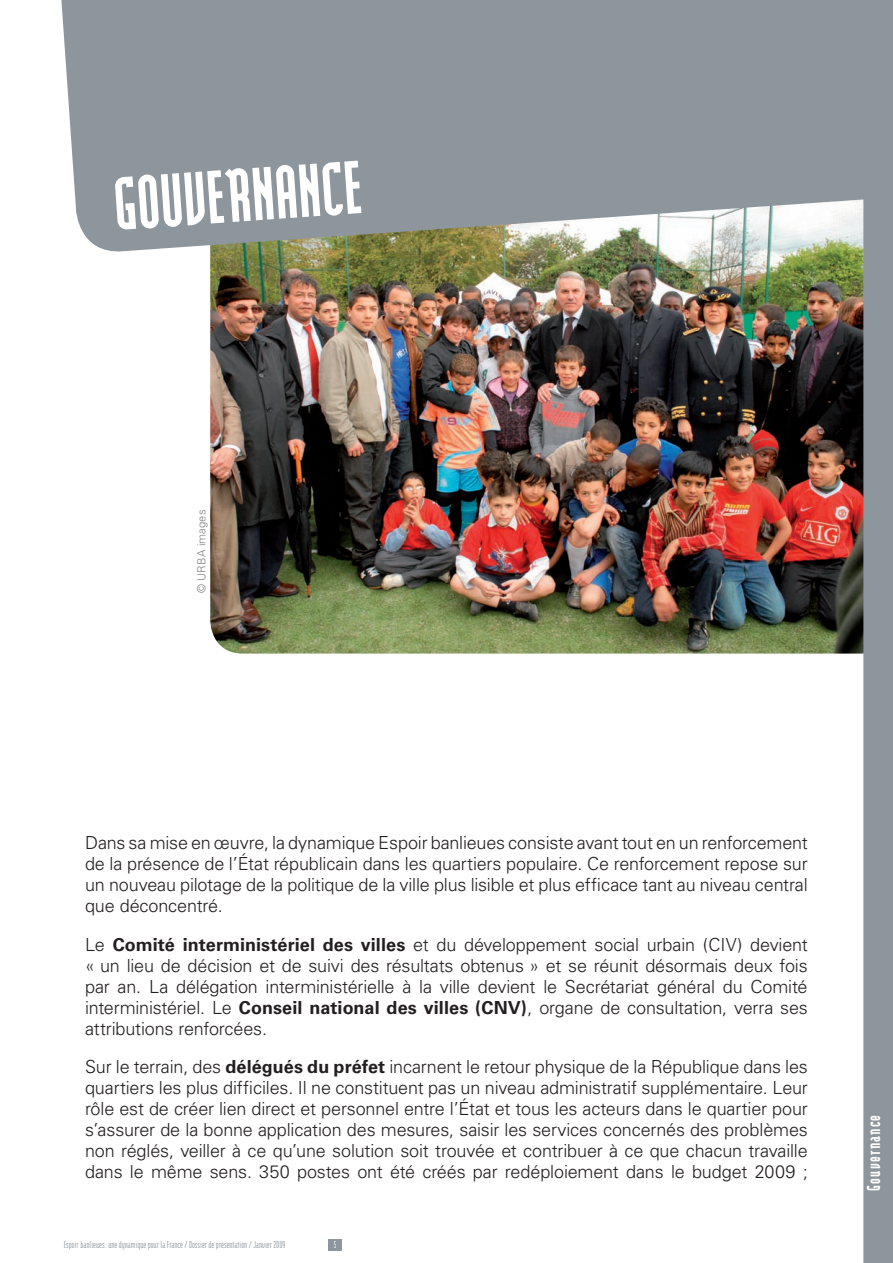
<style>
.page{position:relative;width:893px;height:1263px;background:#fff}
.page>*{position:absolute;margin:0;border:0;box-sizing:border-box;transform-origin:0 0}
.t1{font:900 90px "Modula Fo";color:#fff}
.t2{font:900 22.5px "Modula Fo";letter-spacing:.05em;color:#fff}
.t3{font:300 18px/21px "Univers";letter-spacing:-.01em;color:#231f20;text-align:justify}
.t4{font:12px "Modula Fo";color:#8d969d}
.t5{font:12px "Modula Fo";color:#fff}
.t6{font:300 11.25px "Univers";letter-spacing:.015em;color:#808285}
.s1{font-weight:700}
</style>
<div class="page">
<div style="left:328px;top:1239px;width:14px;height:11px;background:#8d969d"></div>
<img style="left:210px;top:254px;width:653px;height:400px">
<div style="left:863px;top:254px;width:30px;height:1009px;background:#8d969d"></div>
<svg style="left:61px;top:0;width:832px;height:254px;background:#99a1a4"></svg>
<h1 class="t1" style="left:111px;top:163px;width:255px;rotate:-4deg">Gouvernance</h1>
<p class="t6" style="left:195px;top:593px;width:85px;rotate:-90deg">© URBA images</p>
<p class="t3" style="left:85px;top:832px;width:724px">Dans sa mise en œuvre, la dynamique Espoir banlieues consiste avant tout en un renforcement de la présence de l’État républicain dans les quartiers populaire. Ce renforcement repose sur un nouveau pilotage de la politique de la ville plus lisible et plus efficace tant au niveau central que déconcentré.</p>
<p class="t3" style="left:85px;top:934px;width:724px">Le <span class="s1">Comité interministériel des villes</span> et du développement social urbain (CIV) devient « un lieu de décision et de suivi des résultats obtenus » et se réunit désormais deux fois par an. La délégation interministérielle à la ville devient le Secrétariat général du Comité interministériel. Le <span class="s1">Conseil national des villes (CNV)</span>, organe de consultation, verra ses attributions renforcées.</p>
<p class="t3" style="left:85px;top:1056px;width:724px">Sur le terrain, des <span class="s1">délégués du préfet</span> incarnent le retour physique de la République dans les quartiers les plus difficiles. Il ne constituent pas un niveau administratif supplémentaire. Leur rôle est de créer lien direct et personnel entre l’État et tous les acteurs dans le quartier pour s’assurer de la bonne application des mesures, saisir les services concernés des problèmes non réglés, veiller à ce qu’une solution soit trouvée et contribuer à ce que chacun travaille dans le même sens. 350 postes ont été créés par redéploiement dans le budget 2009 ;</p>
<p class="t4" style="left:64px;top:1239px;width:223px">Espoir banlieues: une dynamique pour la France / Dossier de présentation / Janvier 2009</p>
<p class="t5" style="left:334px;top:1239px;width:4px">5</p>
<p class="t2" style="left:863px;top:1191px;width:77px;rotate:-90deg">Gouvernance</p>
</div>
